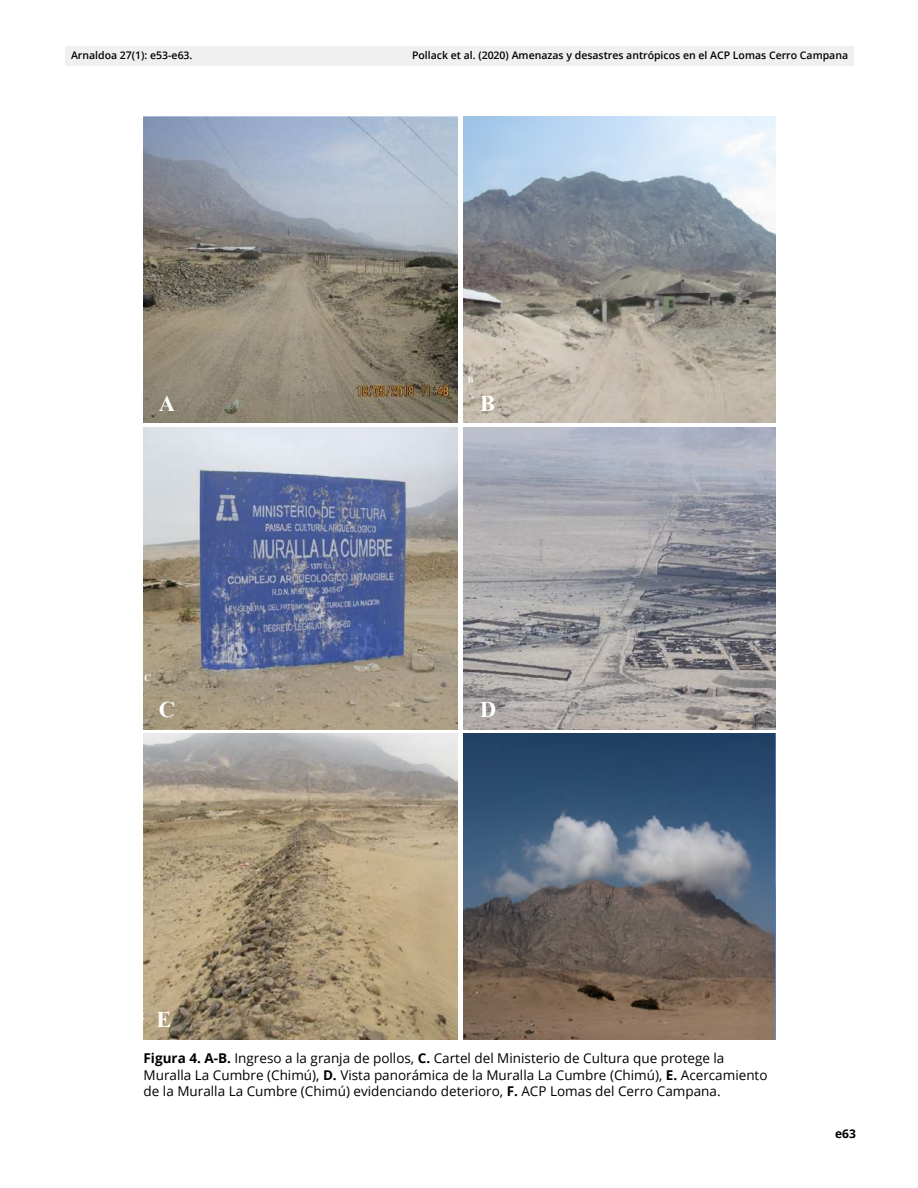
<style>
.page{position:relative;width:918px;height:1188px;background:#fff}
.page>*{position:absolute;margin:0;border:0;box-sizing:border-box;transform-origin:0 0}
.t1{font:700 22.5px "Times New Roman";color:#fff}
.t2{font:13.5px/16.5px "Open Sans";color:#000}
.t3{font:700 12px "Open Sans";color:#000}
.t4{font:600 10.5px "Open Sans";color:#000}
.s1{font-weight:700}
</style>
<div class="page">
<div style="left:65px;top:46px;width:788px;height:20px;background:#f0f0f0"></div>
<img style="left:144px;top:733px;width:313px;height:307px">
<img style="left:463px;top:427px;width:312px;height:302px">
<img style="left:144px;top:427px;width:313px;height:302px">
<img style="left:463px;top:117px;width:312px;height:306px">
<img style="left:144px;top:117px;width:313px;height:306px">
<img style="left:463px;top:733px;width:311px;height:307px">
<p class="t4" style="left:71px;top:48px;width:123px">Arnaldoa 27(1): e53-e63.</p>
<p class="t4" style="left:412px;top:48px;width:438px">Pollack et al. (2020) Amenazas y desastres antrópicos en el ACP Lomas Cerro Campana</p>
<h1 class="t1" style="left:159px;top:387px;width:18px">A</h1>
<h1 class="t1" style="left:480px;top:387px;width:17px">B</h1>
<h1 class="t1" style="left:159px;top:693px;width:18px">C</h1>
<h1 class="t1" style="left:480px;top:693px;width:18px">D</h1>
<h1 class="t1" style="left:156px;top:1004px;width:17px">E</h1>
<p class="t2" style="left:144px;top:1050px;width:626px"><span class="s1">Figura 4. A-B.</span> Ingreso a la granja de pollos, <span class="s1">C.</span> Cartel del Ministerio de Cultura que protege la<br>Muralla La Cumbre (Chimú), <span class="s1">D.</span> Vista panorámica de la Muralla La Cumbre (Chimú), <span class="s1">E.</span> Acercamiento de la Muralla La Cumbre (Chimú) evidenciando deterioro, <span class="s1">F.</span> ACP Lomas del Cerro Campana.</p>
<p class="t3" style="left:835px;top:1125px;width:22px">e63</p>
</div>
